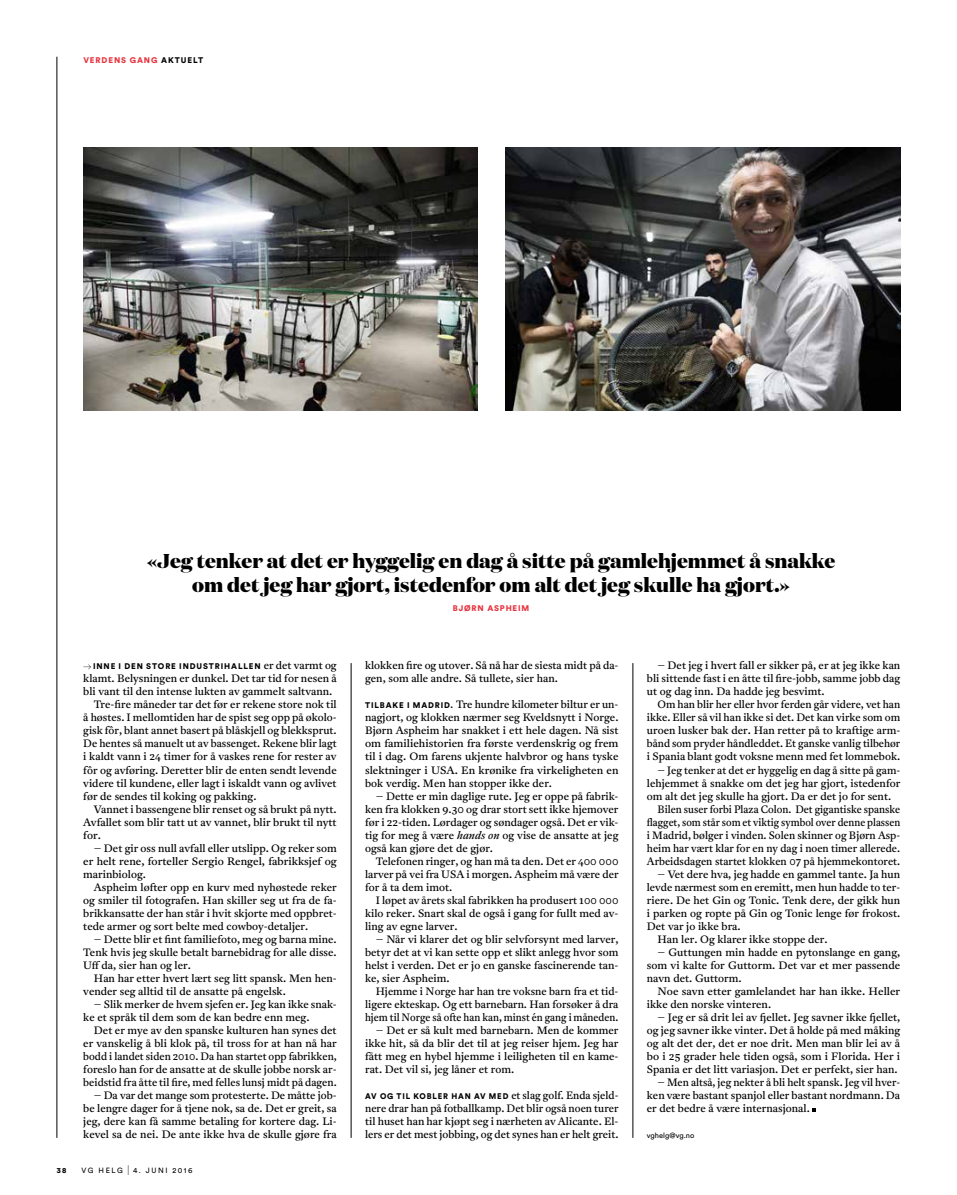
<style>
.page{position:relative;width:957px;height:1195px;background:#fff}
.page>*{position:absolute;margin:0;border:0;box-sizing:border-box;transform-origin:0 0}
.t1{font:800 20px/23.8px "Domaine Display";color:#000;text-align:center}
.t2{font:10.62px/13px "Antwerp";color:#000;text-align:justify}
.t3{font:10.62px/13px "Antwerp";color:#000;text-align:justify;scale:.96 1}
.t4{font:10.62px "Antwerp";color:#000;scale:.92 1}
.t5{font:10.62px "Antwerp";color:#000;scale:.94 1}
.t6{font:900 8.12px "Circular Std";letter-spacing:.11em;color:#000}
.t7{font:900 8.12px "Circular Std";letter-spacing:.11em;color:#e7313d}
.t8{font:7.5px "Circular Std";color:#000}
.t9{font:7.5px "Circular Std";letter-spacing:.205em;color:#000}
.t10{font:7.5px "Circular Std";letter-spacing:.185em;color:#000}
.t11{font:900 7.5px "Circular Std";color:#000}
.s1{color:#000}
.s2{font-family:"Antwerp";font-weight:400;font-size:10.62px}
.s3{font-size:13.75px}
.s4{font-family:"Circular Std";font-weight:900;font-size:8.12px}
.s5{font-style:italic}
</style>
<div class="page">
<svg style="left:83px;top:664px;width:8px;height:5px"></svg>
<svg style="left:812px;top:1108px;width:4px;height:4px"></svg>
<img style="left:83px;top:148px;width:394px;height:263px">
<img style="left:506px;top:148px;width:394px;height:263px">
<hr style="left:57px;top:57px;width:1px;height:1080px;background:#000">
<hr style="left:351px;top:663px;width:1px;height:474px;background:#000">
<hr style="left:632px;top:663px;width:1px;height:474px;background:#000">
<p class="t7" style="left:83px;top:55px;width:121px">VERDENS GANG <span class="s1">AKTUELT</span></p>
<h1 class="t1" style="left:147px;top:548px;width:690px">«Jeg tenker at det er hyggelig en dag å sitte på gamlehjemmet å snakke om det jeg har gjort, istedenfor om alt det jeg skulle ha gjort.»</h1>
<p class="t7" style="left:453px;top:602px;width:78px">BJØRN ASPHEIM</p>
<p class="t6" style="left:93px;top:660px;width:245px">INNE I DEN STORE INDUSTRIHALLEN <span class="s2">er det varmt og</span></p>
<p class="t2" style="left:83px;top:672px;width:255px">klamt. Belysningen er dunkel. Det tar tid for nesen å</p>
<p class="t2" style="left:83px;top:685px;width:250px">bli vant til den intense lukten av gammelt saltvann.</p>
<p class="t2" style="left:94px;top:698px;width:244px">Tre-fire måneder tar det før er rekene store nok til</p>
<p class="t2" style="left:83px;top:711px;width:255px">å høstes. I mellomtiden har de spist seg opp på økolo-</p>
<p class="t2" style="left:83px;top:724px;width:255px">gisk fôr, blant annet basert på blåskjell og blekksprut.</p>
<p class="t2" style="left:83px;top:737px;width:255px">De hentes så manuelt ut av bassenget. Rekene blir lagt</p>
<p class="t2" style="left:83px;top:750px;width:255px">i kaldt vann i 24 timer for å vaskes rene for rester av</p>
<p class="t2" style="left:83px;top:763px;width:255px">fôr og avføring. Deretter blir de enten sendt levende</p>
<p class="t2" style="left:83px;top:776px;width:255px">videre til kundene, eller lagt i iskaldt vann og avlivet</p>
<p class="t2" style="left:83px;top:789px;width:175px">før de sendes til koking og pakking.</p>
<p class="t2" style="left:94px;top:802px;width:244px">Vannet i bassengene blir renset og så brukt på nytt.</p>
<p class="t2" style="left:83px;top:815px;width:255px">Avfallet som blir tatt ut av vannet, blir brukt til nytt</p>
<p class="t2" style="left:83px;top:828px;width:19px">for.</p>
<p class="t2" style="left:83px;top:841px;width:255px;text-indent:11px">– Det gir oss null avfall eller utslipp. Og reker som er helt rene, forteller Sergio Rengel, fabrikksjef og marinbiolog.</p>
<p class="t2" style="left:83px;top:880px;width:255px;text-indent:11px">Aspheim løfter opp en kurv med nyhøstede reker og smiler til fotografen. Han skiller seg ut fra de fa&shy;brikkansatte der han står i hvit skjorte med oppbret&shy;tede armer og sort belte med cowboy-detaljer.</p>
<p class="t2" style="left:83px;top:932px;width:255px;text-indent:11px">– Dette blir et fint familiefoto, meg og barna mine.<br>Tenk hvis jeg skulle betalt barnebidrag for alle disse.<br>Uff da, sier han og ler.</p>
<p class="t2" style="left:83px;top:971px;width:255px;text-indent:11px">Han har etter hvert lært seg litt spansk. Men hen&shy;vender seg alltid til de ansatte på engelsk.</p>
<p class="t2" style="left:83px;top:997px;width:255px;text-indent:11px">– Slik merker de hvem sjefen er. Jeg kan ikke snak&shy;ke et språk til dem som de kan bedre enn meg.</p>
<p class="t2" style="left:83px;top:1023px;width:255px;text-indent:11px">Det er mye av den spanske kulturen han synes det er vanskelig å bli klok på, til tross for at han nå har bodd i landet siden 2010. Da han startet opp fabrikken, foreslo han for de ansatte at de skulle jobbe norsk ar&shy;beidstid fra åtte til fire, med felles lunsj midt på dagen.</p>
<p class="t2" style="left:83px;top:1088px;width:255px;text-indent:11px">– Da var det mange som protesterte. De måtte job&shy;be lengre dager for å tjene nok, sa de. Det er greit, sa jeg, dere kan få samme betaling for kortere dag. Li&shy;kevel sa de nei. De ante ikke hva de skulle gjøre fra</p>
<p class="t10" style="left:82px;top:1165px;width:49px">VG HELG <span class="s3">I</span></p>
<p class="t11" style="left:57px;top:1164px;width:11px">38</p>
<p class="t9" style="left:133px;top:1165px;width:61px">4. JUNI 2016</p>
<p class="t2" style="left:365px;top:659px;width:255px">klokken fire og utover. Så nå har de siesta midt på da&shy;gen, som alle andre. Så tullete, sier han.</p>
<p class="t2" style="left:365px;top:698px;width:255px"><span class="s4">TILBAKE I MADRID.</span> Tre hundre kilometer biltur er un&shy;nagjort, og klokken nærmer seg Kveldsnytt i Norge.<br>Bjørn Aspheim har snakket i ett hele dagen. Nå sist om familiehistorien fra første verdenskrig og frem til i dag. Om farens ukjente halvbror og hans tyske slektninger i USA. En krønike fra virkeligheten en bok verdig. Men han stopper ikke der.</p>
<p class="t2" style="left:365px;top:789px;width:255px;text-indent:11px">– Dette er min daglige rute. Jeg er oppe på fabrik&shy;ken fra klokken 9.30 og drar stort sett ikke hjemover før i 22-tiden. Lørdager og søndager også. Det er vik&shy;tig for meg å være <span class="s5">hands on</span> og vise de ansatte at jeg også kan gjøre det de gjør.</p>
<p class="t2" style="left:365px;top:854px;width:255px;text-indent:11px">Telefonen ringer, og han må ta den. Det er 400 000 larver på vei fra USA i morgen. Aspheim må være der for å ta dem imot.</p>
<p class="t2" style="left:365px;top:893px;width:255px;text-indent:11px">I løpet av årets skal fabrikken ha produsert 100 000 kilo reker. Snart skal de også i gang for fullt med av&shy;ling av egne larver.</p>
<p class="t2" style="left:365px;top:932px;width:255px;text-indent:11px">– Når vi klarer det og blir selvforsynt med larver, betyr det at vi kan sette opp et slikt anlegg hvor som helst i verden. Det er jo en ganske fascinerende tan&shy;ke, sier Aspheim.</p>
<p class="t2" style="left:365px;top:984px;width:255px;text-indent:11px">Hjemme i Norge har han tre voksne barn fra et tid&shy;ligere ekteskap. Og ett barnebarn. Han forsøker å dra hjem til Norge så ofte han kan, minst én gang i måneden.</p>
<p class="t2" style="left:365px;top:1023px;width:255px;text-indent:11px">– Det er så kult med barnebarn. Men de kommer ikke hit, så da blir det til at jeg reiser hjem. Jeg har fått meg en hybel hjemme i leiligheten til en kame&shy;rat. Det vil si, jeg låner et rom.</p>
<p class="t6" style="left:365px;top:1090px;width:255px">AV OG TIL KOBLER HAN AV MED <span class="s2">et slag golf. Enda sjeld-</span></p>
<p class="t2" style="left:365px;top:1101px;width:255px">nere drar han på fotballkamp. Det blir også noen turer til huset han har kjøpt seg i nærheten av Alicante. El&shy;lers er det mest jobbing, og det synes han er helt greit.</p>
<p class="t2" style="left:647px;top:659px;width:255px;text-indent:11px">– Det jeg i hvert fall er sikker på, er at jeg ikke kan bli sittende fast i en åtte til fire-jobb, samme jobb dag ut og dag inn. Da hadde jeg besvimt.</p>
<p class="t2" style="left:647px;top:698px;width:255px;text-indent:11px">Om han blir her eller hvor ferden går videre, vet han ikke. Eller så vil han ikke si det. Det kan virke som om uroen lusker bak der. Han retter på to kraftige arm&shy;bånd som pryder håndleddet. Et ganske vanlig tilbehør i Spania blant godt voksne menn med fet lommebok.</p>
<p class="t2" style="left:657px;top:763px;width:244px">– Jeg tenker at det er hyggelig en dag å sitte på gam-</p>
<p class="t2" style="left:647px;top:776px;width:255px">lehjemmet å snakke om det jeg har gjort, istedenfor</p>
<p class="t2" style="left:647px;top:789px;width:246px">om alt det jeg skulle ha gjort. Da er det jo for sent.</p>
<p class="t5" style="left:657px;top:801px;width:260px">Bilen suser forbi Plaza Colon. Det gigantiske spanske</p>
<p class="t4" style="left:647px;top:814px;width:277px">flagget, som står som et viktig symbol over denne plassen</p>
<p class="t2" style="left:647px;top:828px;width:255px">i Madrid, bølger i vinden. Solen skinner og Bjørn Asp-</p>
<p class="t2" style="left:647px;top:841px;width:255px">heim har vært klar for en ny dag i noen timer allerede.</p>
<p class="t2" style="left:647px;top:854px;width:255px">Arbeidsdagen startet klokken 07 på hjemmekontoret.</p>
<p class="t2" style="left:657px;top:867px;width:244px">– Vet dere hva, jeg hadde en gammel tante. Ja hun</p>
<p class="t2" style="left:647px;top:880px;width:255px">levde nærmest som en eremitt, men hun hadde to ter-</p>
<p class="t2" style="left:647px;top:893px;width:255px">riere. De het Gin og Tonic. Tenk dere, der gikk hun</p>
<p class="t2" style="left:647px;top:906px;width:255px">i parken og ropte på Gin og Tonic lenge før frokost.</p>
<p class="t2" style="left:647px;top:919px;width:95px">Det var jo ikke bra.</p>
<p class="t2" style="left:657px;top:932px;width:172px">Han ler. Og klarer ikke stoppe der.</p>
<p class="t2" style="left:647px;top:945px;width:255px;text-indent:11px">– Guttungen min hadde en pytonslange en gang, som vi kalte for Guttorm. Det var et mer passende navn det. Guttorm.</p>
<p class="t2" style="left:647px;top:984px;width:255px;text-indent:11px">Noe savn etter gamlelandet har han ikke. Heller ikke den norske vinteren.</p>
<p class="t2" style="left:647px;top:1010px;width:255px;text-indent:11px">– Jeg er så drit lei av fjellet. Jeg savner ikke fjellet, og jeg savner ikke vinter. Det å holde på med måking og alt det der, det er noe drit. Men man blir lei av å bo i 25 grader hele tiden også, som i Florida. Her i Spania er det litt variasjon. Det er perfekt, sier han.</p>
<p class="t3" style="left:647px;top:1075px;width:265px;text-indent:11px">– Men altså, jeg nekter å bli helt spansk. Jeg vil hver&shy;ken være bastant spanjol eller bastant nordmann. Da er det bedre å være internasjonal.</p>
<p class="t8" style="left:647px;top:1130px;width:49px">vghelg@vg.no</p>
</div>
